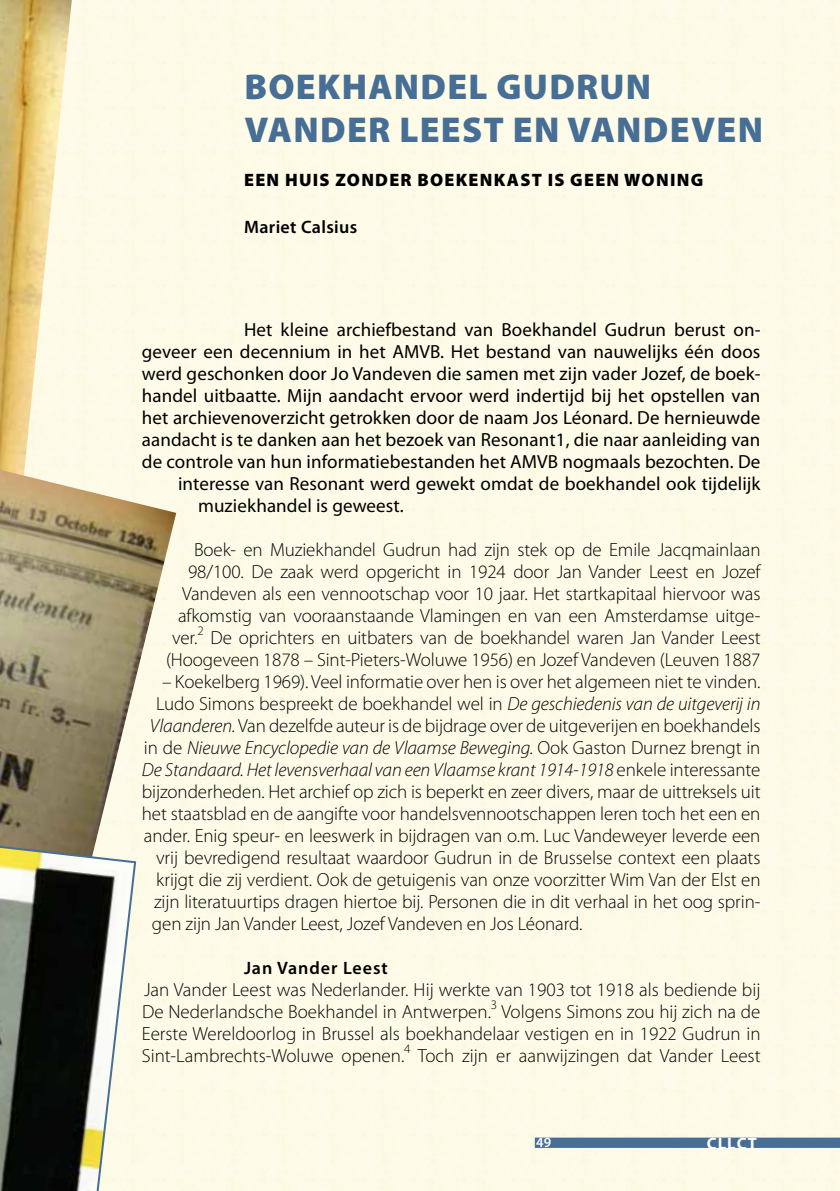
<style>
.page{position:relative;width:840px;height:1191px;background:#fff}
.page>*{position:absolute;margin:0;border:0;box-sizing:border-box;transform-origin:0 0}
.t1{font:900 36px/43.2px "Myriad Pro";letter-spacing:.035em;color:#476e95}
.t2{font:300 19px/22px "Myriad Pro";letter-spacing:-.005em;color:#000;text-align:right}
.t3{font:19px "Myriad Pro";letter-spacing:.005em;color:#000}
.t4{font:italic 300 19px "Myriad Pro";letter-spacing:-.005em;color:#000}
.t5{font:900 18px "Myriad Pro";letter-spacing:.07em;color:#000}
.t6{font:600 18px "Myriad Pro";letter-spacing:.02em;color:#000}
.t7{font:700 16.6px "Myriad Pro";letter-spacing:.055em;color:#fff}
.t8{font:600 14px "Myriad Pro";color:#fff}
.t9{font:300 13px "Myriad Pro";color:#000}
.s1{font-style:italic}
.s2{font-style:normal}
</style>
<div class="page">
<div style="left:72px;top:0;width:767px;height:1191px;background:#fefbe8"></div>
<div style="left:534px;top:1137px;width:305px;height:10px;background:#476e95"></div>
<img style="left:0;top:0;width:72px;height:470px">
<img style="left:0;top:470px;width:176px;height:467px">
<svg style="left:0;top:787px;width:137px;height:404px;background:#727366"></svg>
<p class="t1" style="left:244px;top:66px;width:520px">BOEKHANDEL GUDRUN<br>VANDER LEEST EN VANDEVEN</p>
<p class="t5" style="left:244px;top:169px;width:460px">EEN HUIS ZONDER BOEKENKAST IS GEEN WONING</p>
<p class="t6" style="left:244px;top:216px;width:115px">Mariet Calsius</p>
<p class="t3" style="left:244px;top:318px;width:517px">Het kleine archiefbestand van Boekhandel Gudrun berust on-</p>
<p class="t3" style="left:142px;top:340px;width:619px">geveer een decennium in het AMVB. Het bestand van nauwelijks één doos</p>
<p class="t3" style="left:142px;top:362px;width:619px">werd geschonken door Jo Vandeven die samen met zijn vader Jozef, de boek-</p>
<p class="t3" style="left:142px;top:384px;width:619px">handel uitbaatte. Mijn aandacht ervoor werd indertijd bij het opstellen van</p>
<p class="t3" style="left:142px;top:406px;width:619px">het archievenoverzicht getrokken door de naam Jos Léonard. De hernieuwde</p>
<p class="t3" style="left:142px;top:428px;width:619px">aandacht is te danken aan het bezoek van Resonant1, die naar aanleiding van</p>
<p class="t3" style="left:142px;top:450px;width:619px">de controle van hun informatiebestanden het AMVB nogmaals bezochten. De</p>
<p class="t3" style="left:178px;top:472px;width:583px">interesse van Resonant werd gewekt omdat de boekhandel ook tijdelijk</p>
<p class="t3" style="left:198px;top:494px;width:207px">muziekhandel is geweest.</p>
<p class="t2" style="left:194px;top:539px;width:567px">Boek- en Muziekhandel Gudrun had zijn stek op de Emile Jacqmainlaan</p>
<p class="t2" style="left:188px;top:561px;width:573px">98/100. De zaak werd opgericht in 1924 door Jan Vander Leest en Jozef</p>
<p class="t2" style="left:182px;top:583px;width:579px">Vandeven als een vennootschap voor 10 jaar. Het startkapitaal hiervoor was</p>
<p class="t2" style="left:178px;top:605px;width:583px">afkomstig van vooraanstaande Vlamingen en van een Amsterdamse uitge-</p>
<p class="t2" style="left:172px;top:627px;width:27px">ver.</p>
<p class="t9" style="left:197px;top:623px;width:8px">2</p>
<p class="t2" style="left:166px;top:626px;width:595px">De oprichters en uitbaters van de boekhandel waren Jan Vander Leest (Hoogeveen 1878 – Sint-Pieters-Woluwe 1956) en Jozef Vandeven (Leuven 1887</p>
<p class="t2" style="left:162px;top:670px;width:599px">– Koekelberg 1969). Veel informatie over hen is over het algemeen niet te vinden.</p>
<p class="t2" style="left:156px;top:692px;width:605px">Ludo Simons bespreekt de boekhandel wel in <span class="s1">De geschiedenis van de uitgeverij in</span></p>
<p class="t2" style="left:150px;top:714px;width:611px"><span class="s1">Vlaanderen.</span> Van dezelfde auteur is de bijdrage over de uitgeverijen en boekhandels</p>
<p class="t4" style="left:144px;top:736px;width:617px"><span class="s2">in de</span> Nieuwe Encyclopedie van de Vlaamse Beweging. <span class="s2">Ook Gaston Durnez brengt in</span></p>
<p class="t4" style="left:142px;top:758px;width:619px">De Standaard. Het levensverhaal van een Vlaamse krant 1914-1918 <span class="s2">enkele interessante</span></p>
<p class="t2" style="left:142px;top:781px;width:620px">bijzonderheden. Het archief op zich is beperkt en zeer divers, maar de uittreksels uit</p>
<p class="t2" style="left:142px;top:803px;width:619px">het staatsblad en de aangifte voor handelsvennootschappen leren toch het een en</p>
<p class="t2" style="left:144px;top:825px;width:617px">ander. Enig speur- en leeswerk in bijdragen van o.m. Luc Vandeweyer leverde een</p>
<p class="t2" style="left:156px;top:847px;width:605px">vrij bevredigend resultaat waardoor Gudrun in de Brusselse context een plaats</p>
<p class="t2" style="left:156px;top:869px;width:605px">krijgt die zij verdient. Ook de getuigenis van onze voorzitter Wim Van der Elst en</p>
<p class="t2" style="left:154px;top:891px;width:607px">zijn literatuurtips dragen hiertoe bij. Personen die in dit verhaal in het oog sprin-</p>
<p class="t2" style="left:152px;top:913px;width:431px">gen zijn Jan Vander Leest, Jozef Vandeven en Jos Léonard.</p>
<p class="t6" style="left:244px;top:957px;width:145px">Jan Vander Leest</p>
<p class="t2" style="left:142px;top:978px;width:619px;text-align:left">Jan Vander Leest was Nederlander. Hij werkte van 1903 tot 1918 als bediende bij<br>De Nederlandsche Boekhandel in Antwerpen.</p>
<p class="t9" style="left:490px;top:997px;width:8px">3</p>
<p class="t2" style="left:142px;top:1000px;width:619px;text-align:justify;text-indent:359px">Volgens Simons zou hij zich na de Eerste Wereldoorlog in Brussel als boekhandelaar vestigen en in 1922 Gudrun in Sint-Lambrechts-Woluwe openen.</p>
<p class="t9" style="left:404px;top:1041px;width:8px">4</p>
<p class="t2" style="left:417px;top:1044px;width:344px">Toch zijn er aanwijzingen dat Vander Leest</p>
<p class="t8" style="left:536px;top:1133px;width:17px">49</p>
<p class="t7" style="left:706px;top:1132px;width:51px">cllct</p>
</div>
